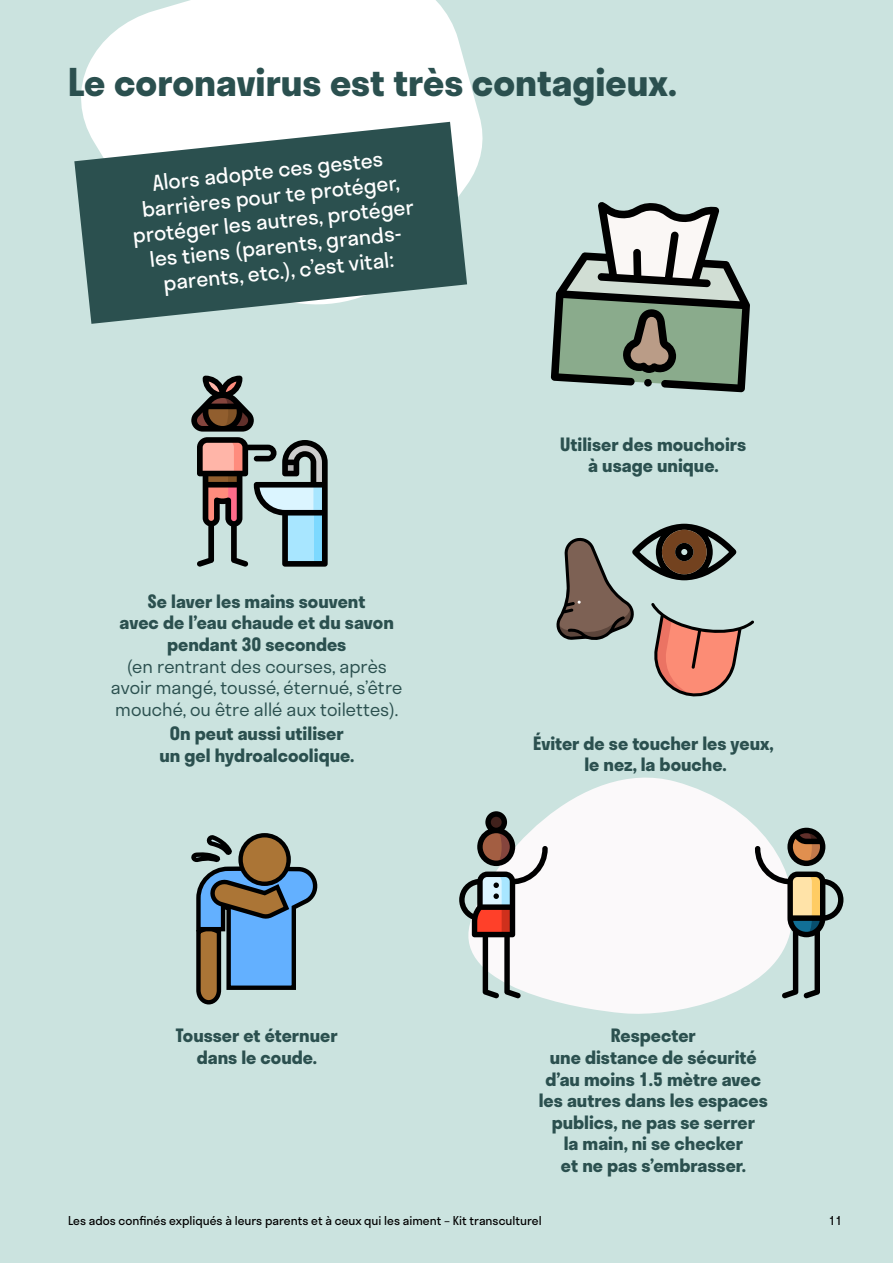
<style>
.page{position:relative;width:893px;height:1263px;background:#fff}
.page>*{position:absolute;margin:0;border:0;box-sizing:border-box;transform-origin:0 0}
.t1{font:700 37.5px "Stratos";color:#2b504f}
.t2{font:21px/25.2px "Stratos";color:#fff;text-align:center}
.t3{font:700 18px/21.6px "Stratos";color:#2b504f;text-align:center}
.t4{font:300 18px/21.6px "Stratos";color:#2b504f;text-align:center}
.t5{font:12px "Stratos";color:#000}
</style>
<div class="page">
<hr style="left:0;top:1px;width:1px;height:1262px;background:#fdedea">
<div style="left:1px;top:0;width:892px;height:1263px;background:#cbe3df"></div>
<svg style="left:495px;top:777px;width:311px;height:237px;fill:#fbf9fa"></svg>
<svg style="left:81px;top:0;width:402px;height:185px;background:#f9fbfb"></svg>
<svg style="left:74px;top:122px;width:393px;height:202px;background:#537372"></svg>
<svg style="left:551px;top:202px;width:199px;height:190px"></svg>
<svg style="left:755px;top:828px;width:88px;height:170px"></svg>
<svg style="left:459px;top:811px;width:89px;height:187px"></svg>
<svg style="left:191px;top:833px;width:127px;height:172px"></svg>
<svg style="left:191px;top:376px;width:137px;height:191px"></svg>
<svg style="left:556px;top:524px;width:198px;height:173px"></svg>
<h1 class="t1" style="left:68px;top:52px;width:610px">Le coronavirus est très contagieux.</h1>
<p class="t2" style="left:126px;top:172px;width:284px;rotate:-6deg">Alors adopte ces gestes barrières pour te protéger, protéger les autres, protéger les tiens (parents, grands&shy;parents, etc.), c’est vital:</p>
<p class="t3" style="left:120px;top:590px;width:276px">Se laver les mains souvent<br>avec de l’eau chaude et du savon pendant 30 secondes</p>
<p class="t4" style="left:111px;top:654px;width:293px">(en rentrant des courses, après avoir mangé, toussé, éternué, s’être mouché, ou être allé aux toilettes).</p>
<p class="t3" style="left:159px;top:722px;width:197px">On peut aussi utiliser un gel hydroalcoolique.</p>
<p class="t3" style="left:560px;top:433px;width:187px">Utiliser des mouchoirs à usage unique.</p>
<p class="t3" style="left:533px;top:732px;width:242px">Éviter de se toucher les yeux, le nez, la bouche.</p>
<p class="t3" style="left:176px;top:1024px;width:163px">Tousser et éternuer dans le coude.</p>
<p class="t3" style="left:539px;top:1024px;width:231px">Respecter<br>une distance de sécurité d’au moins 1.5 mètre avec les autres dans les espaces publics, ne pas se serrer<br>la main, ni se checker<br>et ne pas s’embrasser.</p>
<p class="t5" style="left:68px;top:1211px;width:475px">Les ados confinés expliqués à leurs parents et à ceux qui les aiment – Kit transculturel</p>
<p class="t5" style="left:829px;top:1211px;width:15px">11</p>
</div>
